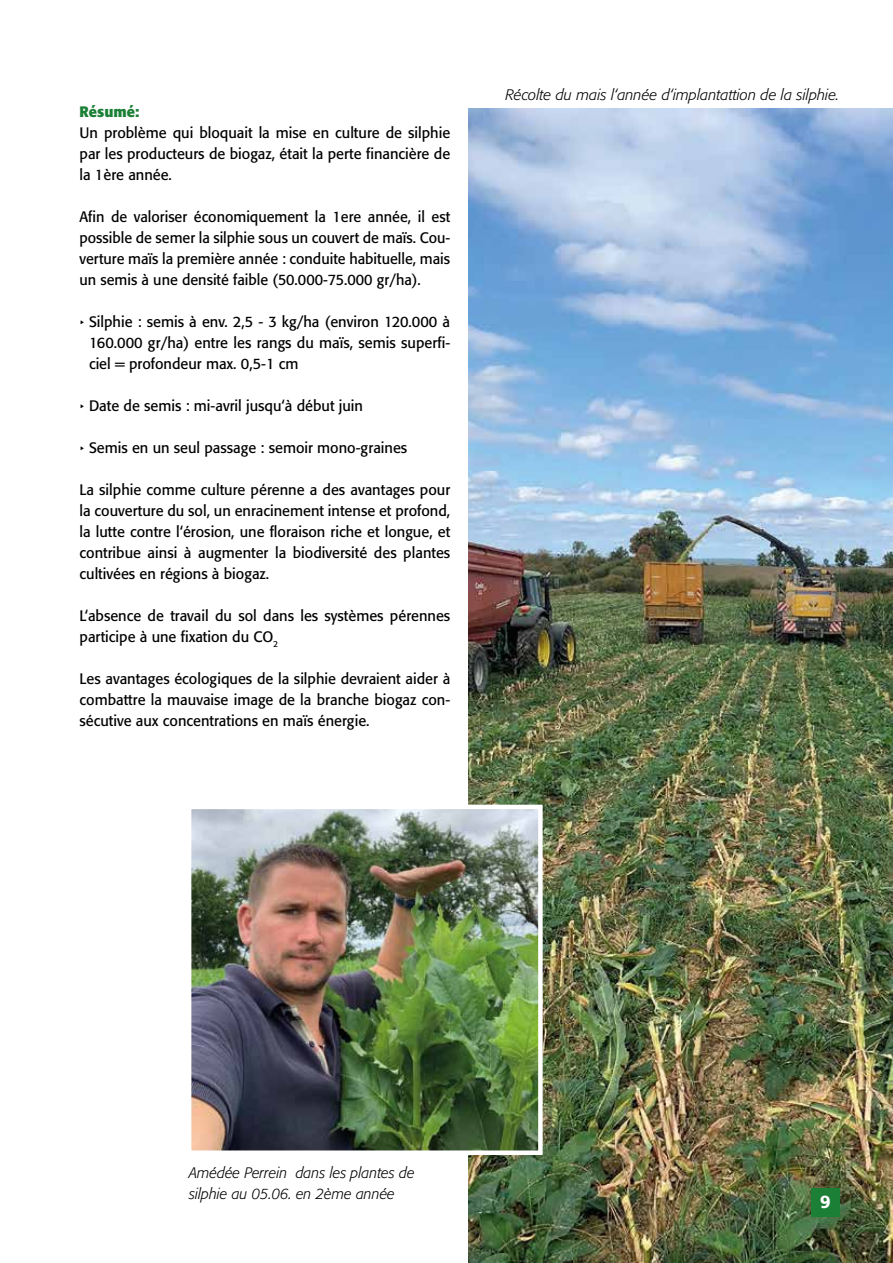
<style>
.page{position:relative;width:893px;height:1263px;background:#fff}
.page>*{position:absolute;margin:0;border:0;box-sizing:border-box;transform-origin:0 0}
.t1{font:500 18px "Formata";color:#fff}
.t2{font:15px/21px "Formata";color:#000;text-align:justify}
.t3{font:15px/21px "Formata";color:#000;text-align:justify;scale:.96 1}
.t4{font:italic 300 15px/21px "Formata";color:#000}
.t5{font:700 15px "Formata";color:#1b8036}
.s1{font-family:"Geogrotesque";font-weight:100}
</style>
<div class="page">
<img style="left:468px;top:108px;width:425px;height:1155px">
<div style="left:811px;top:1188px;width:28px;height:29px;background:#1b8036"></div>
<img style="left:192px;top:810px;width:346px;height:340px">
<div style="left:187px;top:805px;width:356px;height:350px;border:4px solid #fff"></div>
<p class="t5" style="left:80px;top:102px;width:62px">Résumé:</p>
<p class="t2" style="left:80px;top:122px;width:372px">Un problème qui bloquait la mise en culture de silphie par les producteurs de biogaz, était la perte financière de la 1ère année.</p>
<p class="t3" style="left:80px;top:206px;width:388px">Afin de valoriser économiquement la 1ere année, il est possible de semer la silphie sous un couvert de maïs. Cou&shy;verture maïs la première année : conduite habituelle, mais un semis à une densité faible (50.000-75.000 gr/ha).</p>
<p class="t2" style="left:89px;top:311px;width:363px;text-indent:-9px"><span class="s1">∂</span> Silphie : semis à env. 2,5 - 3 kg/ha (environ 120.000 à 160.000 gr/ha) entre les rangs du maïs, semis superfi&shy;ciel = profondeur max. 0,5-1 cm</p>
<p class="t2" style="left:80px;top:395px;width:285px"><span class="s1">∂</span> Date de semis : mi-avril jusqu‘à début juin</p>
<p class="t2" style="left:80px;top:437px;width:329px"><span class="s1">∂</span> Semis en un seul passage : semoir mono-graines</p>
<p class="t2" style="left:80px;top:479px;width:372px">La silphie comme culture pérenne a des avantages pour la couverture du sol, un enracinement intense et profond, la lutte contre l‘érosion, une floraison riche et longue, et contribue ainsi à augmenter la biodiversité des plantes cultivées en régions à biogaz.</p>
<p class="t2" style="left:80px;top:605px;width:372px">L‘absence de travail du sol dans les systèmes pérennes participe à une fixation du CO<sub>2</sub></p>
<p class="t2" style="left:80px;top:668px;width:372px">Les avantages écologiques de la silphie devraient aider à combattre la mauvaise image de la branche biogaz con&shy;sécutive aux concentrations en maïs énergie.</p>
<p class="t4" style="left:505px;top:84px;width:335px">Récolte du mais l‘année d‘implantattion de la silphie.</p>
<p class="t4" style="left:189px;top:1163px;width:227px">Amédée Perrein dans les plantes de silphie au 05.06. en 2ème année</p>
<p class="t1" style="left:820px;top:1191px;width:12px">9</p>
</div>
